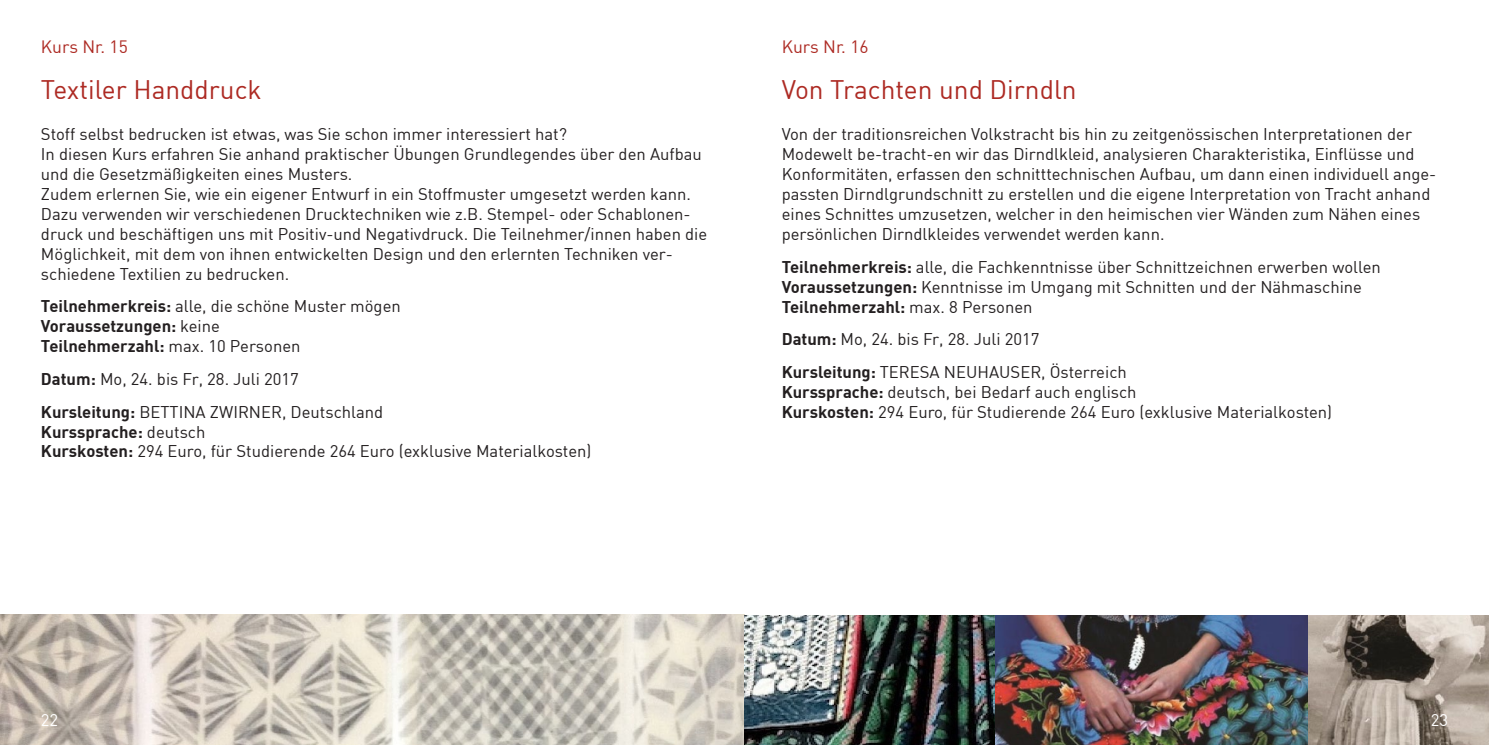
<style>
.page{position:relative;width:1489px;height:745px;background:#fff}
.page>*{position:absolute;margin:0;border:0;box-sizing:border-box;transform-origin:0 0}
.t1{font:26.25px "DIN";color:#ad2a23}
.t2{font:17.5px "DIN";color:#ad2a23}
.t3{font:17.5px "DIN";color:#fff}
.t4{font:16.62px/19.9px "DIN";color:#231f20}
.t5{font:700 16.62px/19.9px "DIN";color:#231f20}
.t6{font:16.62px "DIN";color:#fff}
.s1{font-weight:400}
.s2{font-weight:700}
</style>
<div class="page">
<img style="left:0;top:614px;width:898px;height:130px">
<img style="left:898px;top:615px;width:590px;height:129px">
<img style="left:995px;top:615px;width:312px;height:129px">
<p class="t2" style="left:41px;top:35px;width:88px">Kurs Nr. 15</p>
<h1 class="t1" style="left:41px;top:73px;width:222px">Textiler Handdruck</h1>
<p class="t4" style="left:41px;top:124px;width:668px">Stoff selbst bedrucken ist etwas, was Sie schon immer interessiert hat?<br>In diesen Kurs erfahren Sie anhand praktischer Übungen Grundlegendes über den Aufbau und die Gesetzmäßigkeiten eines Musters.<br>Zudem erlernen Sie, wie ein eigener Entwurf in ein Stoffmuster umgesetzt werden kann.<br>Dazu verwenden wir verschiedenen Drucktechniken wie z.B. Stempel- oder Schablonen&shy;druck und beschäftigen uns mit Positiv-und Negativdruck. Die Teilnehmer/innen haben die Möglichkeit, mit dem von ihnen entwickelten Design und den erlernten Techniken ver&shy;schiedene Textilien zu bedrucken.</p>
<p class="t5" style="left:41px;top:295px;width:361px">Teilnehmerkreis: <span class="s1">alle, die schöne Muster mögen<br></span>Voraussetzungen: <span class="s1">keine<br></span>Teilnehmerzahl: <span class="s1">max. 10 Personen</span></p>
<p class="t4" style="left:41px;top:362px;width:344px;line-height:32.6px"><span class="s2">Datum:</span> Mo, 24. bis Fr, 28. Juli 2017<br><span class="s2">Kursleitung:</span> BETTINA ZWIRNER, Deutschland</p>
<p class="t4" style="left:41px;top:421px;width:552px"><span class="s2">Kurssprache:</span> deutsch<br><span class="s2">Kurskosten:</span> 294 Euro, für Studierende 264 Euro (exklusive Materialkosten)</p>
<p class="t2" style="left:781px;top:36px;width:88px">Kurs Nr. 16</p>
<h1 class="t1" style="left:781px;top:74px;width:296px">Von Trachten und Dirndln</h1>
<p class="t4" style="left:781px;top:124px;width:656px">Von der traditionsreichen Volkstracht bis hin zu zeitgenössischen Interpretationen der Modewelt be-tracht-en wir das Dirndlkleid, analysieren Charakteristika, Einflüsse und Konformitäten, erfassen den schnitttechnischen Aufbau, um dann einen individuell ange&shy;passten Dirndlgrundschnitt zu erstellen und die eigene Interpretation von Tracht anhand eines Schnittes umzusetzen, welcher in den heimischen vier Wänden zum Nähen eines persönlichen Dirndlkleides verwendet werden kann.</p>
<p class="t4" style="left:781px;top:256px;width:600px"><span class="s2">Teilnehmerkreis:</span> alle, die Fachkenntnisse über Schnittzeichnen erwerben wollen<br><span class="s2">Voraussetzungen:</span> Kenntnisse im Umgang mit Schnitten und der Nähmaschine<br><span class="s2">Teilnehmerzahl:</span> max. 8 Personen</p>
<p class="t4" style="left:781px;top:322px;width:346px;line-height:32.6px"><span class="s2">Datum:</span> Mo, 24. bis Fr, 28. Juli 2017<br><span class="s2">Kursleitung:</span> TERESA NEUHAUSER, Österreich</p>
<p class="t4" style="left:781px;top:381px;width:552px"><span class="s2">Kurssprache:</span> deutsch, bei Bedarf auch englisch<br><span class="s2">Kurskosten:</span> 294 Euro, für Studierende 264 Euro (exklusive Materialkosten)</p>
<p class="t6" style="left:1430px;top:709px;width:19px">23</p>
<p class="t3" style="left:41px;top:709px;width:11px">6</p>
<p class="t3" style="left:1438px;top:709px;width:11px">7</p>
<p class="t6" style="left:41px;top:709px;width:19px">22</p>
</div>
